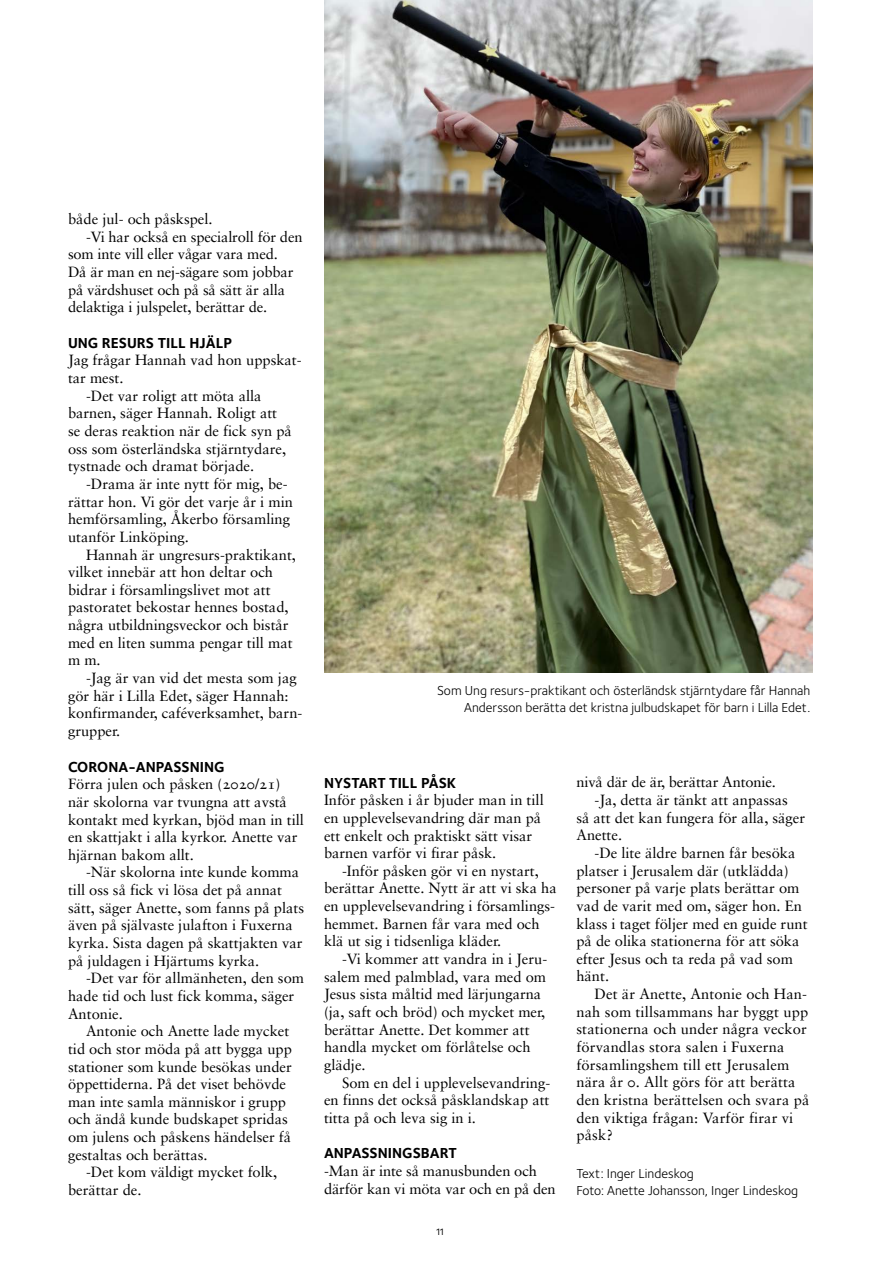
<style>
.page{position:relative;width:893px;height:1263px;background:#fff}
.page>*{position:absolute;margin:0;border:0;box-sizing:border-box;transform-origin:0 0}
.t1{font:700 15px "Foundry Sterling";color:#000}
.t2{font:14.7px/17.7px "Sabon Roman Os F";color:#000}
.t3{font:13.5px/16.2px "Foundry Sterling Book OSF";color:#000}
.t4{font:12.3px "Foundry Sterling Book OSF";color:#000}
</style>
<div class="page">
<img style="left:324px;top:0;width:488px;height:673px">
<p class="t2" style="left:68px;top:210px;width:146px">både jul- och påskspel.</p>
<p class="t2" style="left:86px;top:227px;width:218px">-Vi har också en specialroll för den</p>
<p class="t2" style="left:68px;top:245px;width:211px">som inte vill eller vågar vara med.</p>
<p class="t2" style="left:68px;top:263px;width:227px">Då är man en nej-sägare som jobbar</p>
<p class="t2" style="left:68px;top:280px;width:219px">på värdshuset och på så sätt är alla</p>
<p class="t2" style="left:68px;top:298px;width:201px">delaktiga i julspelet, berättar de.</p>
<p class="t1" style="left:68px;top:332px;width:166px">UNG RESURS TILL HJÄLP</p>
<p class="t2" style="left:68px;top:351px;width:235px">Jag frågar Hannah vad hon uppskat-</p>
<p class="t2" style="left:68px;top:369px;width:57px">tar mest.</p>
<p class="t2" style="left:86px;top:387px;width:177px">-Det var roligt att möta alla</p>
<p class="t2" style="left:68px;top:404px;width:211px">barnen, säger Hannah. Roligt att</p>
<p class="t2" style="left:68px;top:422px;width:225px">se deras reaktion när de fick syn på</p>
<p class="t2" style="left:68px;top:440px;width:220px">oss som österländska stjärntydare,</p>
<p class="t2" style="left:68px;top:457px;width:188px">tystnade och dramat började.</p>
<p class="t2" style="left:86px;top:475px;width:203px">-Drama är inte nytt för mig, be-</p>
<p class="t2" style="left:68px;top:492px;width:226px">rättar hon. Vi gör det varje år i min</p>
<p class="t2" style="left:68px;top:510px;width:224px">hemförsamling, Åkerbo församling</p>
<p class="t2" style="left:68px;top:528px;width:122px">utanför Linköping.</p>
<p class="t2" style="left:86px;top:545px;width:211px">Hannah är ungresurs-praktikant,</p>
<p class="t2" style="left:68px;top:563px;width:207px">vilket innebär att hon deltar och</p>
<p class="t2" style="left:68px;top:581px;width:204px">bidrar i församlingslivet mot att</p>
<p class="t2" style="left:68px;top:598px;width:222px">pastoratet bekostar hennes bostad,</p>
<p class="t2" style="left:68px;top:616px;width:222px">några utbildningsveckor och bistår</p>
<p class="t2" style="left:68px;top:634px;width:226px">med en liten summa pengar till mat</p>
<p class="t2" style="left:68px;top:651px;width:34px">m m.</p>
<p class="t2" style="left:86px;top:669px;width:212px">-Jag är van vid det mesta som jag</p>
<p class="t2" style="left:68px;top:686px;width:222px">gör här i Lilla Edet, säger Hannah:</p>
<p class="t2" style="left:68px;top:704px;width:236px">konfirmander, caféverksamhet, barn-</p>
<p class="t2" style="left:68px;top:722px;width:54px">grupper.</p>
<p class="t1" style="left:68px;top:756px;width:158px">CORONA-ANPASSNING</p>
<p class="t2" style="left:68px;top:775px;width:237px">Förra julen och påsken (2020/21) när skolorna var tvungna att avstå kontakt med kyrkan, bjöd man in till en skattjakt i alla kyrkor. Anette var hjärnan bakom allt.</p>
<p class="t2" style="left:68px;top:863px;width:238px;text-indent:18px">-När skolorna inte kunde komma till oss så fick vi lösa det på annat sätt, säger Anette, som fanns på plats även på självaste julafton i Fuxerna kyrka. Sista dagen på skattjakten var på juldagen i Hjärtums kyrka.</p>
<p class="t2" style="left:68px;top:969px;width:238px;text-indent:18px">-Det var för allmänheten, den som hade tid och lust fick komma, säger<br>Antonie.</p>
<p class="t2" style="left:68px;top:1022px;width:225px;text-indent:18px">Antonie och Anette lade mycket tid och stor möda på att bygga upp stationer som kunde besökas under öppettiderna. På det viset behövde man inte samla människor i grupp och ändå kunde budskapet spridas om julens och påskens händelser få gestaltas och berättas.</p>
<p class="t2" style="left:68px;top:1163px;width:211px;text-indent:18px">-Det kom väldigt mycket folk, berättar de.</p>
<p class="t3" style="left:437px;top:682px;width:375px;text-align:right">Som Ung resurs-praktikant och österländsk stjärntydare får Hannah<br>Andersson berätta det kristna julbudskapet för barn i Lilla Edet.</p>
<p class="t1" style="left:324px;top:772px;width:134px">NYSTART TILL PÅSK</p>
<p class="t2" style="left:324px;top:791px;width:221px">Inför påsken i år bjuder man in till en upplevelsevandring där man på ett enkelt och praktiskt sätt visar barnen varför vi firar påsk.</p>
<p class="t2" style="left:324px;top:862px;width:234px;text-indent:18px">-Inför påsken gör vi en nystart, berättar Anette. Nytt är att vi ska ha en upplevelsevandring i församlings&shy;hemmet. Barnen får vara med och klä ut sig i tidsenliga kläder.</p>
<p class="t2" style="left:324px;top:950px;width:225px;text-indent:18px">-Vi kommer att vandra in i Jeru&shy;salem med palmblad, vara med om<br>Jesus sista måltid med lärjungarna (ja, saft och bröd) och mycket mer, berättar Anette. Det kommer att handla mycket om förlåtelse och glädje.</p>
<p class="t2" style="left:324px;top:1073px;width:228px;text-align:justify;text-indent:18px">Som en del i upplevelsevandring&shy;en finns det också påsklandskap att titta på och leva sig in i.</p>
<p class="t1" style="left:324px;top:1143px;width:134px">ANPASSNINGSBART</p>
<p class="t2" style="left:324px;top:1162px;width:233px">-Man är inte så manusbunden och därför kan vi möta var och en på den</p>
<p class="t4" style="left:436px;top:1222px;width:9px">11</p>
<p class="t2" style="left:576px;top:773px;width:201px">nivå där de är, berättar Antonie.</p>
<p class="t2" style="left:594px;top:791px;width:195px">-Ja, detta är tänkt att anpassas</p>
<p class="t2" style="left:576px;top:808px;width:230px">så att det kan fungera för alla, säger</p>
<p class="t2" style="left:576px;top:826px;width:47px">Anette.</p>
<p class="t2" style="left:594px;top:844px;width:202px">-De lite äldre barnen får besöka</p>
<p class="t2" style="left:576px;top:861px;width:214px">platser i Jerusalem där (utklädda)</p>
<p class="t2" style="left:576px;top:879px;width:224px">personer på varje plats berättar om</p>
<p class="t2" style="left:576px;top:897px;width:227px">vad de varit med om, säger hon. En</p>
<p class="t2" style="left:576px;top:914px;width:233px">klass i taget följer med en guide runt</p>
<p class="t2" style="left:576px;top:932px;width:225px">på de olika stationerna för att söka</p>
<p class="t2" style="left:576px;top:950px;width:218px">efter Jesus och ta reda på vad som</p>
<p class="t2" style="left:576px;top:967px;width:34px">hänt.</p>
<p class="t2" style="left:594px;top:985px;width:214px">Det är Anette, Antonie och Han-</p>
<p class="t2" style="left:576px;top:1003px;width:233px">nah som tillsammans har byggt upp</p>
<p class="t2" style="left:576px;top:1020px;width:232px">stationerna och under några veckor</p>
<p class="t2" style="left:576px;top:1038px;width:209px">förvandlas stora salen i Fuxerna</p>
<p class="t2" style="left:576px;top:1055px;width:214px">församlingshem till ett Jerusalem</p>
<p class="t2" style="left:576px;top:1073px;width:221px">nära år 0. Allt görs för att berätta</p>
<p class="t2" style="left:576px;top:1091px;width:235px">den kristna berättelsen och svara på</p>
<p class="t2" style="left:576px;top:1108px;width:218px">den viktiga frågan: Varför firar vi</p>
<p class="t2" style="left:576px;top:1126px;width:38px">påsk?</p>
<p class="t3" style="left:576px;top:1165px;width:223px">Text: Inger Lindeskog<br>Foto: Anette Johansson, Inger Lindeskog</p>
</div>
